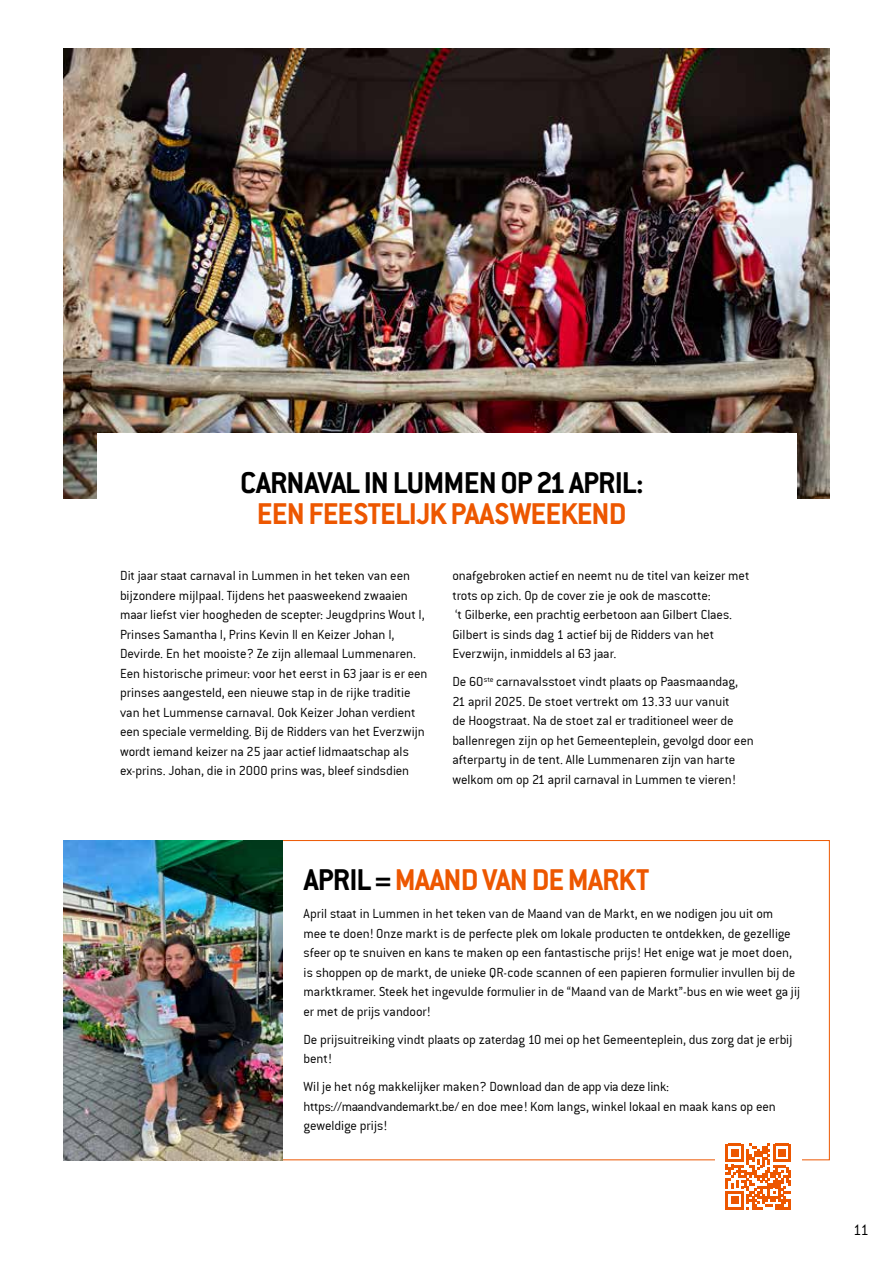
<style>
.page{position:relative;width:893px;height:1263px;background:#fff}
.page>*{position:absolute;margin:0;border:0;box-sizing:border-box;transform-origin:0 0}
.t1{font:700 33px "Conduit ITC";letter-spacing:-.025em;color:#ed5700}
.t2{font:700 33px "Conduit ITC";letter-spacing:-.025em;color:#000}
.t3{font:16.5px "Conduit ITCTT Light";color:#000}
.t4{font:14.25px/19.5px "Conduit ITCTT Light";letter-spacing:-.005em;color:#000}
.s1{color:#000}
</style>
<div class="page">
<img style="left:63px;top:49px;width:767px;height:450px">
<div style="left:97px;top:434px;width:700px;height:381px;background:#fff"></div>
<svg style="left:725px;top:1144px;width:66px;height:65px"></svg>
<img style="left:63px;top:840px;width:219px;height:320px">
<h1 class="t2" style="left:240px;top:463px;width:405px">CARNAVAL IN LUMMEN OP 21 APRIL:</h1>
<h1 class="t1" style="left:257px;top:494px;width:371px">EEN FEESTELIJK PAASWEEKEND</h1>
<p class="t4" style="left:120px;top:566px;width:309px">Dit jaar staat carnaval in Lummen in het teken van een bijzondere mijlpaal. Tijdens het paasweekend zwaaien maar liefst vier hoogheden de scepter: Jeugdprins Wout I, Prinses Samantha I, Prins Kevin II en Keizer Johan I, Devirde. En het mooiste? Ze zijn allemaal Lummenaren.<br>Een historische primeur: voor het eerst in 63 jaar is er een prinses aangesteld, een nieuwe stap in de rijke traditie van het Lummense carnaval. Ook Keizer Johan verdient een speciale vermelding. Bij de Ridders van het Everzwijn wordt iemand keizer na 25 jaar actief lidmaatschap als ex-prins. Johan, die in 2000 prins was, bleef sindsdien</p>
<p class="t4" style="left:452px;top:566px;width:298px">onafgebroken actief en neemt nu de titel van keizer met trots op zich. Op de cover zie je ook de mascotte:<br>‘t Gilberke, een prachtig eerbetoon aan Gilbert Claes.<br>Gilbert is sinds dag 1 actief bij de Ridders van het Everzwijn, inmiddels al 63 jaar.</p>
<p class="t4" style="left:452px;top:672px;width:303px">De 60<sup>ste</sup> carnavalsstoet vindt plaats op Paasmaandag, 21 april 2025. De stoet vertrekt om 13.33 uur vanuit<br>de Hoogstraat. Na de stoet zal er traditioneel weer de ballenregen zijn op het Gemeenteplein, gevolgd door een afterparty in de tent. Alle Lummenaren zijn van harte welkom om op 21 april carnaval in Lummen te vieren!</p>
<h1 class="t1" style="left:304px;top:860px;width:347px"><span class="s1">APRIL =</span> MAAND VAN DE MARKT</h1>
<p class="t4" style="left:304px;top:904px;width:498px">April staat in Lummen in het teken van de Maand van de Markt, en we nodigen jou uit om<br>mee te doen! Onze markt is de perfecte plek om lokale producten te ontdekken, de gezellige sfeer op te snuiven en kans te maken op een fantastische prijs! Het enige wat je moet doen, is shoppen op de markt, de unieke QR-code scannen of een papieren formulier invullen bij de marktkramer. Steek het ingevulde formulier in de “Maand van de Markt”-bus en wie weet ga jij er met de prijs vandoor!</p>
<p class="t4" style="left:304px;top:1029px;width:490px">De prijsuitreiking vindt plaats op zaterdag 10 mei op het Gemeenteplein, dus zorg dat je erbij bent!</p>
<p class="t4" style="left:304px;top:1077px;width:474px">Wil je het nóg makkelijker maken? Download dan de app via deze link: https://maandvandemarkt.be/ en doe mee! Kom langs, winkel lokaal en maak kans op een geweldige prijs!</p>
<p class="t3" style="left:853px;top:1220px;width:17px">11</p>
</div>
